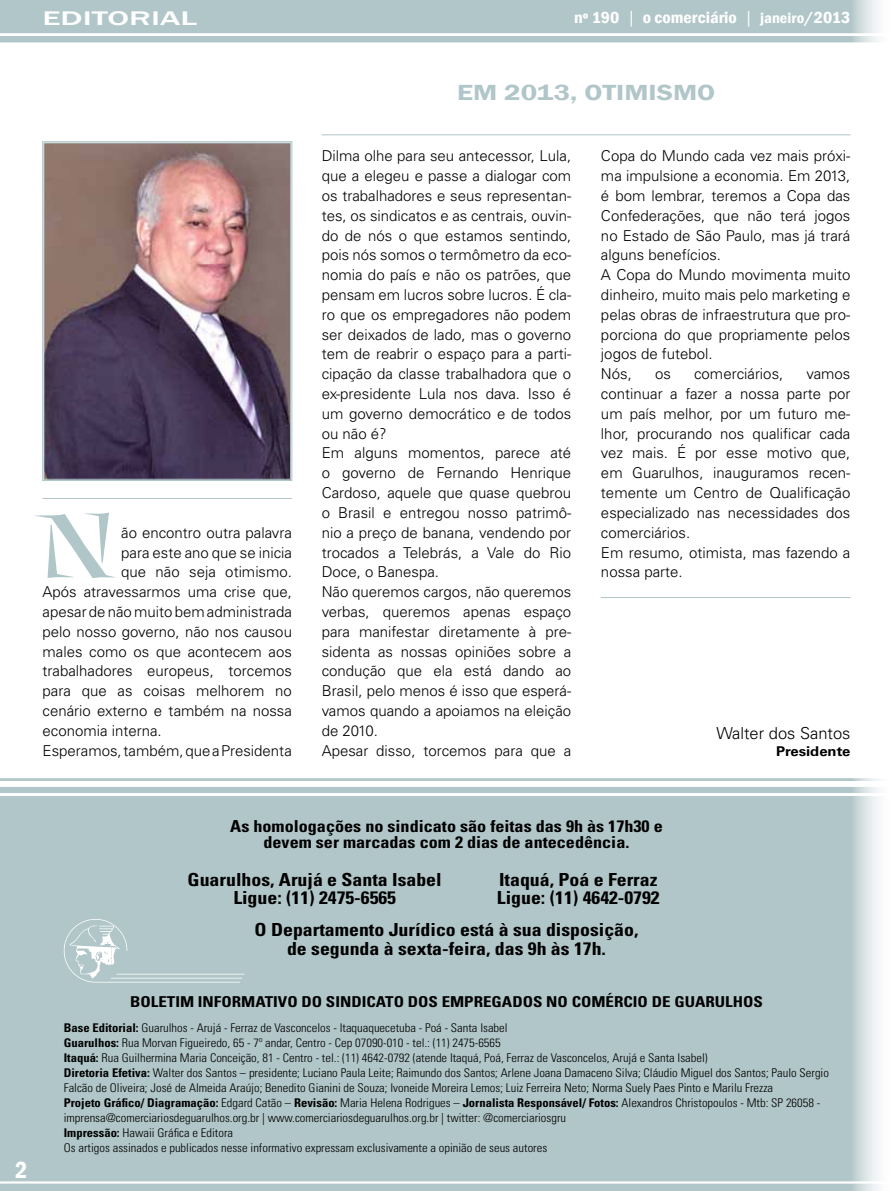
<style>
.page{position:relative;width:893px;height:1191px;background:#fff}
.page>*{position:absolute;margin:0;border:0;box-sizing:border-box;transform-origin:0 0}
.t1{font:87.45px "Nyx";color:#b1c6c8;scale:1.59 1}
.t2{font:600 condensed 24px "Franklin Gothic";color:#fff}
.t3{font:600 22.5px "Franklin Gothic";color:#b1c6c8;scale:1.25 1}
.t4{font:500 20.25px "Franklin Gothic";color:#fff;scale:1.67 1}
.t5{font:700 condensed 18px/18px "Univers";color:#000;text-align:center;scale:1.1 1}
.t6{font:700 condensed 16.5px/16.5px "Univers";color:#000;text-align:center;scale:1.1 1}
.t7{font:600 condensed 16.5px "Franklin Gothic";color:#fff;scale:1.1 1}
.t8{font:300 16.5px "Univers";color:#000}
.t9{font:300 15px/19.8px "Univers";color:#000}
.t10{font:700 condensed 15px "Univers";color:#000;scale:1.13 1}
.t11{font:700 13.5px "Univers";color:#000;scale:1.1 1}
.t12{font:300 condensed 12px/15px "Univers";color:#000;scale:1.05 1}
.s1{font-family:"Book Antiqua";font-weight:400;font-stretch:normal}
.s2{font-size:15px}
.s3{font-weight:700}
</style>
<div class="page">
<svg style="left:0;top:1183px;width:878px;height:8px;background:#b7cbcc"></svg>
<svg style="left:0;top:0;width:878px;height:43px;background:#b8cbcd"></svg>
<div style="left:0;top:787px;width:878px;height:394px;background:#b1c6c8"></div>
<hr style="left:0;top:778px;width:893px;height:3px;background:#b1c6c8">
<hr style="left:322px;top:134px;width:528px;height:1px;background:#b1c6c8">
<svg style="left:42px;top:141px;width:250px;height:340px;background:#bcccce"></svg>
<svg style="left:44px;top:143px;width:247px;height:336px;background:#78606b"></svg>
<hr style="left:43px;top:498px;width:249px;height:1px;background:#b1c6c8">
<svg style="left:64px;top:919px;width:181px;height:63px;background:#b7cacc"></svg>
<hr style="left:601px;top:597px;width:249px;height:1px;background:#b1c6c8">
<h3 class="t4" style="left:43px;top:5px;width:94px">EDITORIAL</h3>
<h1 class="t1" style="left:38px;top:497px;width:51px">N</h1>
<p class="t9" style="left:121px;top:522px;width:172px">ão encontro outra palavra</p>
<p class="t9" style="left:121px;top:542px;width:172px">para este ano que se inicia</p>
<p class="t9" style="left:121px;top:562px;width:172px">que não seja otimismo.</p>
<p class="t9" style="left:43px;top:582px;width:251px">Após atravessarmos uma crise que,</p>
<p class="t9" style="left:43px;top:602px;width:251px">apesar de não muito bem administrada</p>
<p class="t9" style="left:43px;top:621px;width:251px">pelo nosso governo, não nos causou</p>
<p class="t9" style="left:43px;top:641px;width:251px">males como os que acontecem aos</p>
<p class="t9" style="left:43px;top:661px;width:251px">trabalhadores europeus, torcemos</p>
<p class="t9" style="left:43px;top:681px;width:251px">para que as coisas melhorem no</p>
<p class="t9" style="left:43px;top:701px;width:251px">cenário externo e também na nossa</p>
<p class="t9" style="left:43px;top:720px;width:121px">economia interna.</p>
<p class="t9" style="left:43px;top:740px;width:251px">Esperamos, também, que a Presidenta</p>
<p class="t7" style="left:574px;top:7px;width:253px">nº 190 <span class="s1">|</span> o comerciário <span class="s1">|</span> <span class="s2">janeiro</span>/2013</p>
<h3 class="t3" style="left:457px;top:79px;width:116px">EM 2013, OTIMISMO</h3>
<p class="t9" style="left:322px;top:146px;width:251px">Dilma olhe para seu antecessor, Lula, que a elegeu e passe a dialogar com os trabalhadores e seus representan&shy;tes, os sindicatos e as centrais, ouvin&shy;do de nós o que estamos sentindo, pois nós somos o termômetro da eco&shy;nomia do país e não os patrões, que pensam em lucros sobre lucros. É cla&shy;ro que os empregadores não podem ser deixados de lado, mas o governo tem de reabrir o espaço para a parti&shy;cipação da classe trabalhadora que o ex-presidente Lula nos dava. Isso é um governo democrático e de todos ou não é?<br>Em alguns momentos, parece até o governo de Fernando Henrique<br>Cardoso, aquele que quase quebrou o Brasil e entregou nosso patrimô&shy;nio a preço de banana, vendendo por trocados a Telebrás, a Vale do Rio<br>Doce, o Banespa.<br>Não queremos cargos, não queremos verbas, queremos apenas espaço para manifestar diretamente à pre&shy;sidenta as nossas opiniões sobre a condução que ela está dando ao<br>Brasil, pelo menos é isso que esperá&shy;vamos quando a apoiamos na eleição de 2010.<br>Apesar disso, torcemos para que a</p>
<p class="t9" style="left:601px;top:146px;width:251px">Copa do Mundo cada vez mais próxi&shy;ma impulsione a economia. Em 2013, é bom lembrar, teremos a Copa das<br>Confederações, que não terá jogos no Estado de São Paulo, mas já trará alguns benefícios.<br>A Copa do Mundo movimenta muito dinheiro, muito mais pelo marketing e pelas obras de infraestrutura que pro&shy;porciona do que propriamente pelos jogos de futebol.<br>Nós,</p>
<p class="t9" style="left:655px;top:364px;width:17px">os</p>
<p class="t9" style="left:694px;top:364px;width:91px">comerciários,</p>
<p class="t9" style="left:601px;top:364px;width:251px;text-indent:206px">vamos continuar a fazer a nossa parte por um país melhor, por um futuro me&shy;lhor, procurando nos qualificar cada vez mais. É por esse motivo que, em Guarulhos, inauguramos recen&shy;temente um Centro de Qualificação especializado nas necessidades dos comerciários.<br>Em resumo, otimista, mas fazendo a</p>
<p class="t9" style="left:601px;top:562px;width:83px">nossa parte.</p>
<p class="t8" style="left:716px;top:723px;width:136px">Walter dos Santos</p>
<p class="t11" style="left:776px;top:743px;width:69px">Presidente</p>
<h2 class="t2" style="left:15px;top:1153px;width:14px">2</h2>
<p class="t6" style="left:230px;top:817px;width:395px">As homologações no sindicato são feitas das 9h às 17h30 e devem ser marcadas com 2 dias de antecedência.</p>
<p class="t5" style="left:188px;top:871px;width:232px">Guarulhos, Arujá e Santa Isabel<br>Ligue: (11) 2475-6565</p>
<p class="t5" style="left:497px;top:871px;width:149px;text-align:left">Itaquá, Poá e Ferraz<br>Ligue: (11) 4642-0792</p>
<p class="t5" style="left:255px;top:919px;width:350px;line-height:19.5px">O Departamento Jurídico está à sua disposição, de segunda à sexta-feira, das 9h às 17h.</p>
<p class="t10" style="left:130px;top:992px;width:561px">BOLETIM INFORMATIVO DO SINDICATO DOS EMPREGADOS NO COMÉRCIO DE GUARULHOS</p>
<p class="t12" style="left:64px;top:1020px;width:730px"><span class="s3">Base Editorial:</span> Guarulhos - Arujá - Ferraz de Vasconcelos - Itaquaquecetuba - Poá - Santa Isabel<br><span class="s3">Guarulhos:</span> Rua Morvan Figueiredo, 65 - 7º andar, Centro - Cep 07090-010 - tel.: (11) 2475-6565<br><span class="s3">Itaquá:</span> Rua Guilhermina Maria Conceição, 81 - Centro - tel.: (11) 4642-0792 (atende Itaquá, Poá, Ferraz de Vasconcelos, Arujá e Santa Isabel)<br><span class="s3">Diretoria Efetiva:</span> Walter dos Santos – presidente; Luciano Paula Leite; Raimundo dos Santos; Arlene Joana Damaceno Silva; Cláudio Miguel dos Santos; Paulo Sergio Falcão de Oliveira; José de Almeida Araújo; Benedito Gianini de Souza; Ivoneide Moreira Lemos; Luiz Ferreira Neto; Norma Suely Paes Pinto e Marilu Frezza<br><span class="s3">Projeto Gráfico/ Diagramação:</span> Edgard Catão – <span class="s3">Revisão:</span> Maria Helena Rodrigues – <span class="s3">Jornalista Responsável/ Fotos:</span> Alexandros Christopoulos - Mtb: SP 26058 - imprensa@comerciariosdeguarulhos.org.br | www.comerciariosdeguarulhos.org.br | twitter: @comerciariosgru<br><span class="s3">Impressão:</span> Hawaii Gráfica e Editora<br>Os artigos assinados e publicados nesse informativo expressam exclusivamente a opinião de seus autores</p>
</div>
